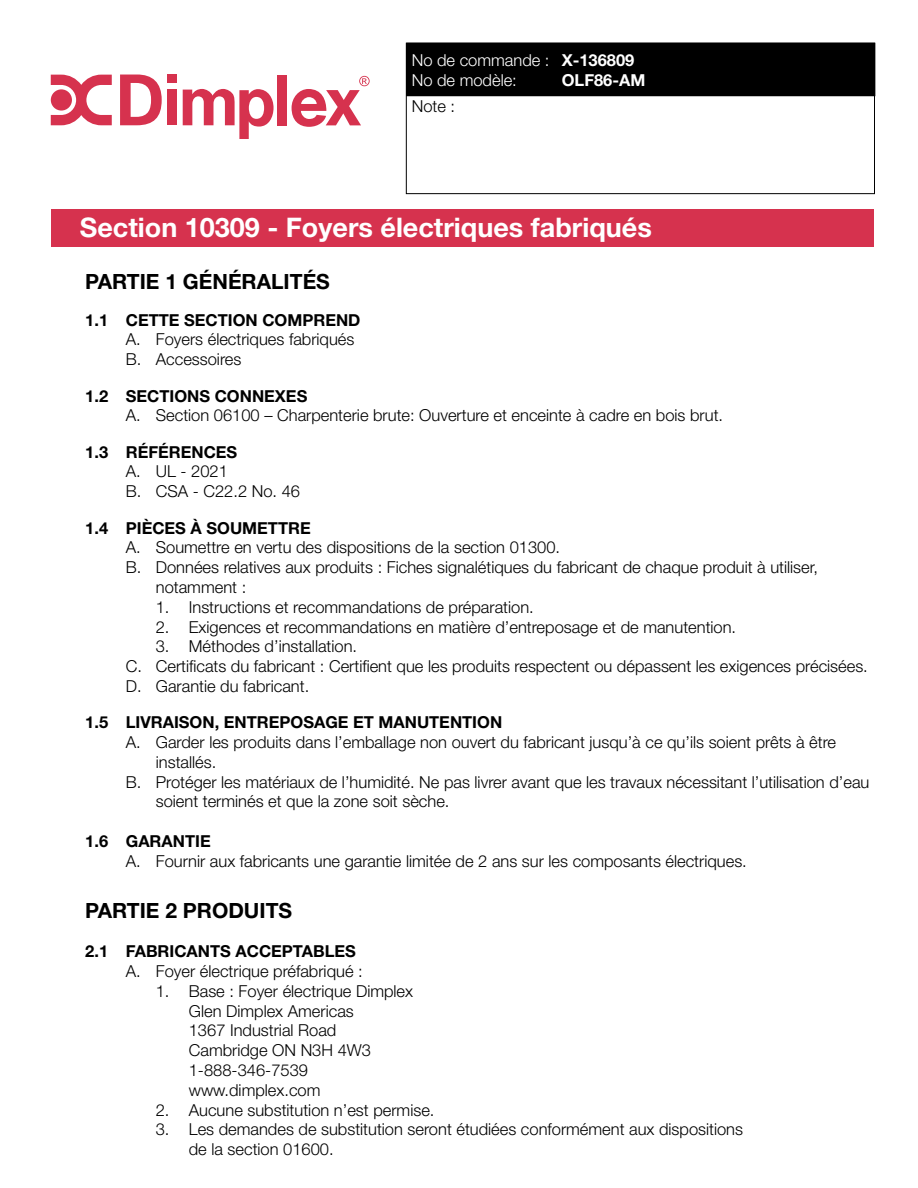
<style>
.page{position:relative;width:918px;height:1188px;background:#fff}
.page>*{position:absolute;margin:0;border:0;box-sizing:border-box;transform-origin:0 0}
.t1{font:700 27px "Helvetica Neue LT Std";color:#fff}
.t2{font:700 21px "Helvetica Neue LT Std";color:#000}
.t3{font:300 16.5px/19.8px "Helvetica Neue LT Std";color:#000}
.t4{font:700 16.5px "Helvetica Neue LT Std";color:#000}
.t5{font:300 16.5px/19.8px "Helvetica Neue LT Std";color:#fff}
.t6{font:700 16.5px "Helvetica Neue LT Std";color:#fff}
.s1{font-weight:700}
</style>
<div class="page">
<div style="left:51px;top:210px;width:823px;height:37px;background:#d6324e"></div>
<div style="left:407px;top:43px;width:468px;height:53px;background:#000"></div>
<svg style="left:51px;top:75px;width:61px;height:50px"></svg>
<svg style="left:120px;top:75px;width:42px;height:50px"></svg>
<div style="left:167px;top:75px;width:10px;height:8px;background:#d6324e"></div>
<div style="left:167px;top:90px;width:10px;height:35px;background:#d6324e"></div>
<div style="left:278px;top:75px;width:9px;height:50px;background:#d6324e"></div>
<svg style="left:183px;top:89px;width:91px;height:50px"></svg>
<svg style="left:292px;top:76px;width:78px;height:51px"></svg>
<p class="t5" style="left:412px;top:50px;width:224px">No de commande : <span class="s1">X-136809<br></span>No de modèle:</p>
<p class="t6" style="left:562px;top:69px;width:85px">OLF86-AM</p>
<p class="t3" style="left:412px;top:96px;width:45px">Note :</p>
<h1 class="t1" style="left:80px;top:211px;width:573px">Section 10309 - Foyers électriques fabriqués</h1>
<p class="t2" style="left:85px;top:269px;width:246px">PARTIE 1 GÉNÉRALITÉS</p>
<p class="t4" style="left:85px;top:310px;width:277px">1.1 CETTE SECTION COMPREND</p>
<p class="t3" style="left:126px;top:329px;width:230px">A. Foyers électriques fabriqués<br>B. Accessoires</p>
<p class="t4" style="left:85px;top:385px;width:224px">1.2 SECTIONS CONNEXES</p>
<p class="t3" style="left:126px;top:405px;width:599px">A. Section 06100 – Charpenterie brute: Ouverture et enceinte à cadre en bois brut.</p>
<p class="t4" style="left:85px;top:442px;width:154px">1.3 RÉFÉRENCES</p>
<p class="t3" style="left:126px;top:461px;width:176px">A. UL - 2021<br>B. CSA - C22.2 No. 46</p>
<p class="t4" style="left:85px;top:517px;width:227px">1.4 PIÈCES À SOUMETTRE</p>
<p class="t3" style="left:126px;top:537px;width:436px">A. Soumettre en vertu des dispositions de la section 01300.</p>
<p class="t3" style="left:126px;top:557px;width:694px">B. Données relatives aux produits : Fiches signalétiques du fabricant de chaque produit à utiliser,</p>
<p class="t3" style="left:156px;top:577px;width:92px">notamment :</p>
<p class="t3" style="left:156px;top:597px;width:380px">1. Instructions et recommandations de préparation.</p>
<p class="t3" style="left:156px;top:616px;width:582px">2. Exigences et recommandations en matière d’entreposage et de manutention.</p>
<p class="t3" style="left:126px;top:636px;width:744px;text-indent:30px">3. Méthodes d’installation.<br>C. Certificats du fabricant : Certifient que les produits respectent ou dépassent les exigences précisées.<br>D. Garantie du fabricant.</p>
<p class="t4" style="left:85px;top:712px;width:418px">1.5 LIVRAISON, ENTREPOSAGE ET MANUTENTION</p>
<p class="t3" style="left:126px;top:732px;width:712px">A. Garder les produits dans l’emballage non ouvert du fabricant jusqu’à ce qu’ils soient prêts à être</p>
<p class="t3" style="left:156px;top:752px;width:62px">installés.</p>
<p class="t3" style="left:126px;top:772px;width:745px">B. Protéger les matériaux de l’humidité. Ne pas livrer avant que les travaux nécessitant l’utilisation d’eau</p>
<p class="t3" style="left:156px;top:791px;width:295px">soient terminés et que la zone soit sèche.</p>
<p class="t4" style="left:85px;top:831px;width:127px">1.6 GARANTIE</p>
<p class="t3" style="left:126px;top:851px;width:623px">A. Fournir aux fabricants une garantie limitée de 2 ans sur les composants électriques.</p>
<p class="t2" style="left:85px;top:897px;width:208px">PARTIE 2 PRODUITS</p>
<p class="t4" style="left:85px;top:941px;width:272px">2.1 FABRICANTS ACCEPTABLES</p>
<p class="t3" style="left:126px;top:961px;width:238px">A. Foyer électrique préfabriqué :</p>
<p class="t3" style="left:189px;top:981px;width:226px;text-indent:-33px">1. Base : Foyer électrique Dimplex<br>Glen Dimplex Americas<br>1367 Industrial Road<br>Cambridge ON N3H 4W3<br>1-888-346-7539 www.dimplex.com</p>
<p class="t3" style="left:156px;top:1099px;width:280px">2. Aucune substitution n’est permise.</p>
<p class="t3" style="left:189px;top:1119px;width:556px;text-indent:-33px">3. Les demandes de substitution seront étudiées conformément aux dispositions de la section 01600.</p>
</div>
